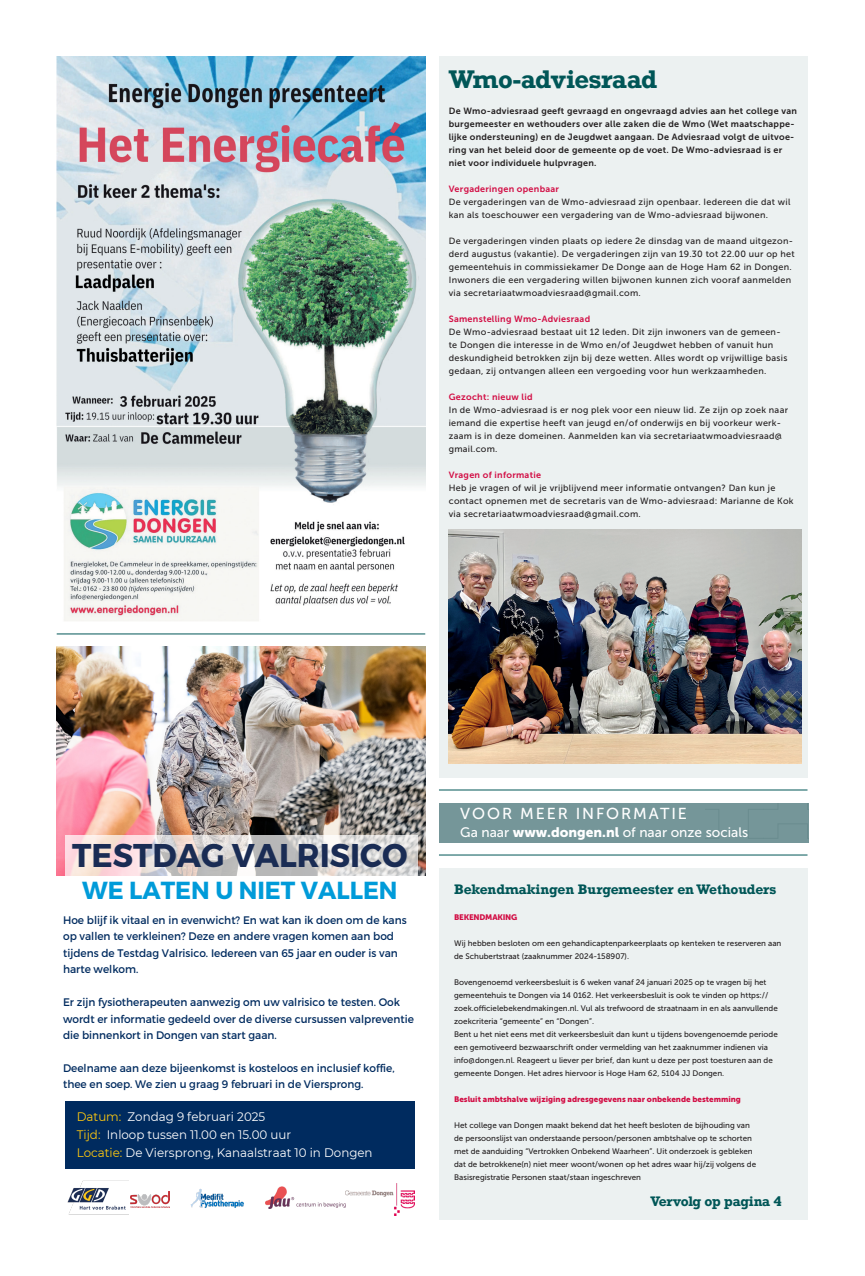
<style>
.page{position:relative;width:865px;height:1276px;background:#fff}
.page>*{position:absolute;margin:0;border:0;box-sizing:border-box;transform-origin:0 0}
.t1{font:700 32.9px "Montserrat";color:#1a2c54;scale:.96 1}
.t2{font:700 24.7px "Montserrat";color:#009bd9;scale:.96 1}
.Titel_Licht_Groen{font:700 24px "Rockwell";letter-spacing:-.025em;color:#005657}
.t3{font:15.9px "Museo Sans 500";letter-spacing:.12em;color:#fff}
.t4{font:13.7px "Museo Sans 500";color:#fff}
.Titel_Licht_Groen-2{font:700 13px "Rockwell";letter-spacing:-.01em;color:#005657}
.Titel_Licht_Groen-3{font:700 13px "Rockwell";letter-spacing:-.03em;color:#005657}
.t5{font:12.3px/18px "Montserrat";color:#fff;scale:.96 1}
.t6{font:11px/16.4px "Montserrat";color:#002b5f;scale:.96 1}
.Titel_Licht_Groen-4{font:9px/13px "Museo Sans 500";letter-spacing:.03em;color:#231f20}
.Titel_Licht_Groen-5{font:9px/13px "Museo Sans 700";letter-spacing:.03em;color:#231f20}
.Titel_Licht_Groen-6{font:9px "Museo Sans 700";letter-spacing:.03em;color:#d20d44}
.t7{font:8px/13px "Museo Sans 500";color:#231f20}
.t8{font:8px "Museo Sans 900";color:#d20d44}
.t9{font:8px "Museo Sans 900";letter-spacing:-.025em;color:#d20d44}
.s1{font-family:"Museo Sans 900"}
.s2{color:#fec80f}
</style>
<div class="page">
<div style="left:439px;top:56px;width:369px;height:721px;background:#ecf1f1"></div>
<img style="left:449px;top:529px;width:352px;height:235px">
<div style="left:439px;top:803px;width:369px;height:39px;background:#759699"></div>
<svg style="left:748px;top:803px;width:60px;height:36px"></svg>
<hr style="left:57px;top:633px;width:368px;height:1px;background:#005657">
<hr style="left:439px;top:854px;width:368px;height:1px;background:#005657">
<img style="left:57px;top:57px;width:368px;height:564px">
<img style="left:57px;top:646px;width:368px;height:229px">
<div style="left:65px;top:1101px;width:349px;height:68px;background:#002b5f"></div>
<img style="left:67px;top:1180px;width:62px;height:33px">
<img style="left:190px;top:1188px;width:54px;height:20px">
<img style="left:65px;top:835px;width:352px;height:41px">
<img style="left:265px;top:1186px;width:80px;height:22px">
<img style="left:130px;top:1191px;width:40px;height:16px">
<img style="left:345px;top:1183px;width:69px;height:32px">
<hr style="left:439px;top:789px;width:368px;height:1px;background:#005657">
<div style="left:439px;top:868px;width:369px;height:351px;background:#ecf1f1"></div>
<p class="Titel_Licht_Groen" style="left:449px;top:64px;width:210px">Wmo-adviesraad</p>
<p class="Titel_Licht_Groen-5" style="left:449px;top:104px;width:349px">De Wmo-adviesraad geeft gevraagd en ongevraagd advies aan het college van burgemeester en wethouders over alle zaken die de Wmo (Wet maatschappe&shy;lijke ondersteuning) en de Jeugdwet aangaan. De Adviesraad volgt de uitvoe&shy;ring van het beleid door de gemeente op de voet. De Wmo-adviesraad is er niet voor individuele hulpvragen.</p>
<p class="Titel_Licht_Groen-6" style="left:449px;top:184px;width:112px">Vergaderingen openbaar</p>
<p class="Titel_Licht_Groen-4" style="left:449px;top:195px;width:343px">De vergaderingen van de Wmo-adviesraad zijn openbaar. Iedereen die dat wil kan als toeschouwer een vergadering van de Wmo-adviesraad bijwonen.</p>
<p class="Titel_Licht_Groen-4" style="left:449px;top:234px;width:347px">De vergaderingen vinden plaats op iedere 2e dinsdag van de maand uitgezon&shy;derd augustus (vakantie). De vergaderingen zijn van 19.30 tot 22.00 uur op het gemeentehuis in commissiekamer De Donge aan de Hoge Ham 62 in Dongen.<br>Inwoners die een vergadering willen bijwonen kunnen zich vooraf aanmelden via secretariaatwmoadviesraad@gmail.com.</p>
<p class="Titel_Licht_Groen-6" style="left:449px;top:314px;width:143px">Samenstelling Wmo-Adviesraad</p>
<p class="Titel_Licht_Groen-4" style="left:449px;top:325px;width:340px">De Wmo-adviesraad bestaat uit 12 leden. Dit zijn inwoners van de gemeen&shy;te Dongen die interesse in de Wmo en/of Jeugdwet hebben of vanuit hun deskundigheid betrokken zijn bij deze wetten. Alles wordt op vrijwillige basis gedaan, zij ontvangen alleen een vergoeding voor hun werkzaamheden.</p>
<p class="Titel_Licht_Groen-6" style="left:449px;top:392px;width:85px">Gezocht: nieuw lid</p>
<p class="Titel_Licht_Groen-4" style="left:449px;top:403px;width:341px">In de Wmo-adviesraad is er nog plek voor een nieuw lid. Ze zijn op zoek naar iemand die expertise heeft van jeugd en/of onderwijs en bij voorkeur werk&shy;zaam is in deze domeinen. Aanmelden kan via secretariaatwmoadviesraad@ gmail.com.</p>
<p class="Titel_Licht_Groen-6" style="left:449px;top:470px;width:94px">Vragen of informatie</p>
<p class="Titel_Licht_Groen-4" style="left:449px;top:481px;width:346px">Heb je vragen of wil je vrijblijvend meer informatie ontvangen? Dan kun je contact opnemen met de secretaris van de Wmo-adviesraad: Marianne de Kok via secretariaatwmoadviesraad@gmail.com.</p>
<p class="t3" style="left:460px;top:805px;width:228px">VOOR MEER INFORMATIE</p>
<p class="t4" style="left:460px;top:824px;width:289px">Ga naar <span class="s1">www.dongen.nl</span> of naar onze socials</p>
<p class="t1" style="left:72px;top:835px;width:351px">TESTDAG VALRISICO</p>
<p class="t2" style="left:82px;top:875px;width:330px">WE LATEN U NIET VALLEN</p>
<p class="Titel_Licht_Groen-2" style="left:454px;top:881px;width:324px">Bekendmakingen Burgemeester en Wethouders</p>
<p class="t9" style="left:454px;top:913px;width:65px">BEKENDMAKING</p>
<p class="t7" style="left:454px;top:937px;width:329px">Wij hebben besloten om een gehandicaptenparkeerplaats op kenteken te reserveren aan de Schubertstraat (zaaknummer 2024-158907).</p>
<p class="t7" style="left:454px;top:976px;width:325px">Bovengenoemd verkeersbesluit is 6 weken vanaf 24 januari 2025 op te vragen bij het gemeentehuis te Dongen via 14 0162. Het verkeersbesluit is ook te vinden op https:// zoek.officielebekendmakingen.nl. Vul als trefwoord de straatnaam in en als aanvullende zoekcriteria “gemeente” en “Dongen”.</p>
<p class="t7" style="left:454px;top:1028px;width:325px">Bent u het niet eens met dit verkeersbesluit dan kunt u tijdens bovengenoemde periode een gemotiveerd bezwaarschrift onder vermelding van het zaaknummer indienen via info@dongen.nl. Reageert u liever per brief, dan kunt u deze per post toesturen aan de gemeente Dongen. Het adres hiervoor is Hoge Ham 62, 5104 JJ Dongen.</p>
<p class="t8" style="left:454px;top:1095px;width:288px">Besluit ambtshalve wijziging adresgegevens naar onbekende bestemming</p>
<p class="t7" style="left:454px;top:1119px;width:303px">Het college van Dongen maakt bekend dat het heeft besloten de bijhouding van de persoonslijst van onderstaande persoon/personen ambtshalve op te schorten met de aanduiding “Vertrokken Onbekend Waarheen”. Uit onderzoek is gebleken dat de betrokkene(n) niet meer woont/wonen op het adres waar hij/zij volgens de Basisregistratie Personen staat/staan ingeschreven</p>
<p class="Titel_Licht_Groen-3" style="left:650px;top:1193px;width:133px">Vervolg op pagina 4</p>
<p class="t6" style="left:63px;top:911px;width:359px">Hoe blijf ik vitaal en in evenwicht? En wat kan ik doen om de kans op vallen te verkleinen? Deze en andere vragen komen aan bod tijdens de Testdag Valrisico. Iedereen van 65 jaar en ouder is van harte welkom.</p>
<p class="t6" style="left:63px;top:994px;width:367px">Er zijn fysiotherapeuten aanwezig om uw valrisico te testen. Ook wordt er informatie gedeeld over de diverse cursussen valpreventie die binnenkort in Dongen van start gaan.</p>
<p class="t6" style="left:63px;top:1059px;width:347px">Deelname aan deze bijeenkomst is kosteloos en inclusief koffie, thee en soep. We zien u graag 9 februari in de Viersprong.</p>
<p class="t5" style="left:77px;top:1107px;width:310px"><span class="s2">Datum:</span> Zondag 9 februari 2025<br><span class="s2">Tijd:</span> Inloop tussen 11.00 en 15.00 uur<br><span class="s2">Locatie:</span> De Viersprong, Kanaalstraat 10 in Dongen</p>
</div>
